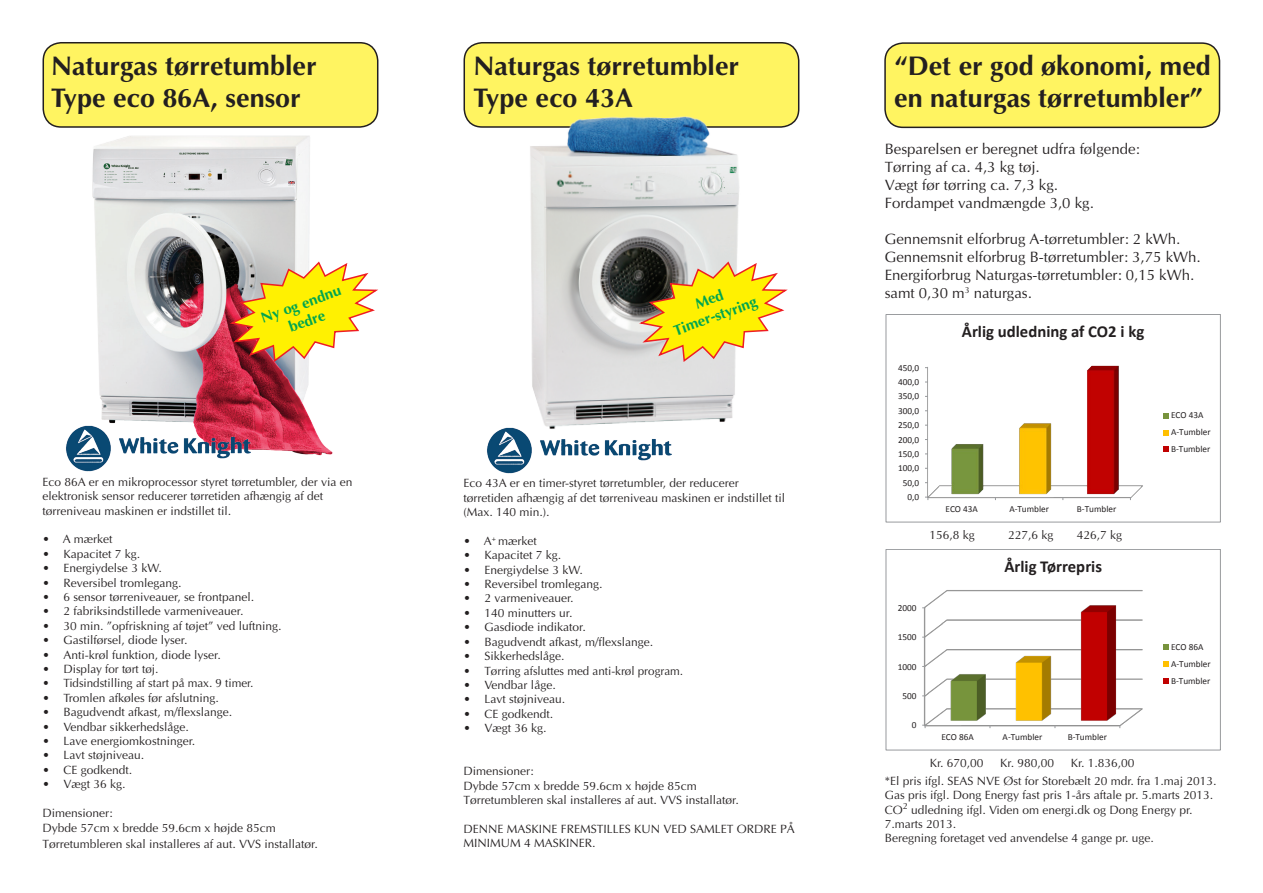
<style>
.page{position:relative;width:1263px;height:893px;background:#fff}
.page>*{position:absolute;margin:0;border:0;box-sizing:border-box;transform-origin:0 0}
.t1{font:700 27px "Optima";color:#231f20}
.t2{font:700 16.65px "Calibri";color:#231f20}
.t3{font:15px/18px "Optima";color:#231f20}
.t4{font:700 15px "Optima";color:#00a54f}
.t5{font:12px/14.4px "Optima";color:#231f20}
.t6{font:9.3px/16.8px "Calibri";color:#231f20}
</style>
<div class="page">
<div style="left:464px;top:43px;width:335px;height:84px;background:#fff461;border-radius:18px"></div>
<div style="left:463px;top:42px;width:336px;height:86px;border:2px solid #231f20;border-radius:18px"></div>
<img style="left:494px;top:116px;width:289px;height:306px">
<img style="left:92px;top:136px;width:241px;height:320px">
<img style="left:926px;top:365px;width:217px;height:134px">
<svg style="left:1164px;top:413px;width:5px;height:5px"></svg>
<svg style="left:1164px;top:430px;width:5px;height:5px"></svg>
<svg style="left:1164px;top:447px;width:5px;height:5px"></svg>
<div style="left:886px;top:314px;width:334px;height:208px;border:1px solid #989a9d"></div>
<img style="left:923px;top:590px;width:220px;height:137px">
<svg style="left:1164px;top:645px;width:5px;height:5px"></svg>
<svg style="left:1164px;top:662px;width:5px;height:5px"></svg>
<svg style="left:1164px;top:678px;width:5px;height:5px"></svg>
<div style="left:886px;top:549px;width:335px;height:201px;border:1px solid #989a9d"></div>
<div style="left:885px;top:43px;width:334px;height:84px;background:#fff461;border-radius:18px"></div>
<div style="left:884px;top:42px;width:336px;height:86px;border:2px solid #231f20;border-radius:18px"></div>
<div style="left:43px;top:43px;width:335px;height:84px;background:#fff461;border-radius:18px"></div>
<div style="left:43px;top:42px;width:335px;height:86px;border:2px solid #231f20;border-radius:18px"></div>
<svg style="left:227px;top:260px;width:151px;height:103px"></svg>
<img style="left:487px;top:417px;width:198px;height:57px">
<img style="left:66px;top:415px;width:198px;height:57px">
<svg style="left:637px;top:260px;width:151px;height:103px"></svg>
<p class="t1" style="left:51px;top:49px;width:267px">Naturgas tørretumbler</p>
<p class="t1" style="left:51px;top:81px;width:251px">Type eco 86A, sensor</p>
<p class="t4" style="left:258px;top:310px;width:86px;rotate:-20deg">Ny og endnu</p>
<p class="t4" style="left:286px;top:319px;width:39px;rotate:-20deg">bedre</p>
<p class="t5" style="left:43px;top:475px;width:312px">Eco 86A er en mikroprocessor styret tørretumbler, der via en elektronisk sensor reducerer tørretiden afhængig af det</p>
<p class="t5" style="left:43px;top:503px;width:190px">tørreniveau maskinen er indstillet til.</p>
<p class="t5" style="left:43px;top:532px;width:71px">• A mærket</p>
<p class="t5" style="left:43px;top:547px;width:99px">• Kapacitet 7 kg.</p>
<p class="t5" style="left:43px;top:561px;width:121px">• Energiydelse 3 kW.</p>
<p class="t5" style="left:43px;top:575px;width:141px">• Reversibel tromlegang.</p>
<p class="t5" style="left:43px;top:590px;width:213px">• 6 sensor tørreniveauer, se frontpanel.</p>
<p class="t5" style="left:43px;top:604px;width:202px">• 2 fabriksindstillede varmeniveauer.</p>
<p class="t5" style="left:43px;top:619px;width:241px">• 30 min. ”opfriskning af tøjet” ved luftning.</p>
<p class="t5" style="left:43px;top:633px;width:146px">• Gastilførsel, diode lyser.</p>
<p class="t5" style="left:43px;top:647px;width:180px">• Anti-krøl funktion, diode lyser.</p>
<p class="t5" style="left:43px;top:662px;width:117px">• Display for tørt tøj.</p>
<p class="t5" style="left:43px;top:676px;width:212px">• Tidsindstilling af start på max. 9 timer.</p>
<p class="t5" style="left:43px;top:691px;width:178px">• Tromlen afkøles før afslutning.</p>
<p class="t5" style="left:43px;top:705px;width:191px">• Bagudvendt afkast, m/flexslange.</p>
<p class="t5" style="left:43px;top:719px;width:148px">• Vendbar sikkerhedslåge.</p>
<p class="t5" style="left:43px;top:734px;width:154px">• Lave energiomkostninger.</p>
<p class="t5" style="left:43px;top:748px;width:103px">• Lavt støjniveau.</p>
<p class="t5" style="left:43px;top:763px;width:91px">• CE godkendt.</p>
<p class="t5" style="left:43px;top:777px;width:85px">• Vægt 36 kg.</p>
<p class="t5" style="left:43px;top:806px;width:72px">Dimensioner:</p>
<p class="t5" style="left:43px;top:820px;width:235px">Dybde 57cm x bredde 59.6cm x højde 85cm</p>
<p class="t5" style="left:43px;top:836px;width:277px">Tørretumbleren skal installeres af aut. VVS installatør.</p>
<p class="t1" style="left:473px;top:49px;width:267px">Naturgas tørretumbler</p>
<p class="t1" style="left:473px;top:81px;width:161px">Type eco 43A</p>
<p class="t4" style="left:671px;top:322px;width:89px;rotate:-20deg">Timer-styring</p>
<p class="t5" style="left:463px;top:476px;width:277px">Eco 43A er en timer-styret tørretumbler, der reducerer</p>
<p class="t5" style="left:463px;top:490px;width:323px">tørretiden afhængig af det tørreniveau maskinen er indstillet til</p>
<p class="t5" style="left:463px;top:505px;width:88px">(Max. 140 min.).</p>
<p class="t5" style="left:463px;top:534px;width:75px">• A<sup>+</sup> mærket</p>
<p class="t5" style="left:463px;top:548px;width:99px">• Kapacitet 7 kg.</p>
<p class="t5" style="left:463px;top:562px;width:121px">• Energiydelse 3 kW.</p>
<p class="t5" style="left:463px;top:577px;width:141px">• Reversibel tromlegang.</p>
<p class="t5" style="left:463px;top:591px;width:112px">• 2 varmeniveauer.</p>
<p class="t5" style="left:463px;top:606px;width:110px">• 140 minutters ur.</p>
<p class="t5" style="left:463px;top:620px;width:124px">• Gasdiode indikator.</p>
<p class="t5" style="left:463px;top:634px;width:191px">• Bagudvendt afkast, m/flexslange.</p>
<p class="t5" style="left:463px;top:649px;width:102px">• Sikkerhedslåge.</p>
<p class="t5" style="left:463px;top:663px;width:221px">• Tørring afsluttes med anti-krøl program.</p>
<p class="t5" style="left:463px;top:678px;width:94px">• Vendbar låge.</p>
<p class="t5" style="left:463px;top:692px;width:103px">• Lavt støjniveau.</p>
<p class="t5" style="left:463px;top:706px;width:91px">• CE godkendt.</p>
<p class="t5" style="left:463px;top:721px;width:85px">• Vægt 36 kg.</p>
<p class="t5" style="left:463px;top:764px;width:72px">Dimensioner:</p>
<p class="t5" style="left:463px;top:778px;width:277px">Dybde 57cm x bredde 59.6cm x højde 85cm<br>Tørretumbleren skal installeres af aut. VVS installatør.</p>
<p class="t5" style="left:463px;top:822px;width:333px">DENNE MASKINE FREMSTILLES KUN VED SAMLET ORDRE PÅ<br>MINIMUM 4 MASKINER.</p>
<p class="t1" style="left:894px;top:49px;width:318px">“Det er god økonomi, med</p>
<p class="t1" style="left:894px;top:81px;width:311px">en naturgas tørretumbler”</p>
<p class="t3" style="left:885px;top:140px;width:257px">Besparelsen er beregnet udfra følgende:</p>
<p class="t3" style="left:885px;top:158px;width:157px">Tørring af ca. 4,3 kg tøj.</p>
<p class="t3" style="left:885px;top:176px;width:175px">Vægt før tørring ca. 7,3 kg.</p>
<p class="t3" style="left:885px;top:194px;width:211px">Fordampet vandmængde 3,0 kg.</p>
<p class="t3" style="left:885px;top:230px;width:297px">Gennemsnit elforbrug A-tørretumbler: 2 kWh.</p>
<p class="t3" style="left:885px;top:248px;width:317px">Gennemsnit elforbrug B-tørretumbler: 3,75 kWh.</p>
<p class="t3" style="left:885px;top:266px;width:311px">Energiforbrug Naturgas-tørretumbler: 0,15 kWh. samt 0,30 m<sup>3</sup> naturgas.</p>
<p class="t6" style="left:898px;top:359px;width:23px">450,0</p>
<p class="t6" style="left:898px;top:373px;width:23px">400,0</p>
<p class="t6" style="left:898px;top:388px;width:23px">350,0</p>
<p class="t6" style="left:898px;top:402px;width:23px">300,0</p>
<p class="t6" style="left:898px;top:416px;width:23px">250,0</p>
<p class="t6" style="left:898px;top:431px;width:23px">200,0</p>
<p class="t6" style="left:898px;top:445px;width:23px">150,0</p>
<p class="t6" style="left:898px;top:459px;width:23px">100,0</p>
<p class="t6" style="left:903px;top:474px;width:18px">50,0</p>
<p class="t6" style="left:907px;top:488px;width:13px">0,0</p>
<p class="t2" style="left:962px;top:321px;width:184px">Årlig udledning af CO2 i kg</p>
<p class="t6" style="left:945px;top:500px;width:34px">ECO 43A</p>
<p class="t6" style="left:1009px;top:500px;width:41px">A-Tumbler</p>
<p class="t6" style="left:1077px;top:500px;width:41px">B-Tumbler</p>
<p class="t5" style="left:929px;top:528px;width:47px">156,8 kg</p>
<p class="t5" style="left:1008px;top:528px;width:47px">227,6 kg</p>
<p class="t5" style="left:1077px;top:528px;width:47px">426,7 kg</p>
<p class="t2" style="left:1004px;top:556px;width:99px">Årlig Tørrepris</p>
<p class="t6" style="left:898px;top:599px;width:20px">2000</p>
<p class="t6" style="left:898px;top:628px;width:20px">1500</p>
<p class="t6" style="left:898px;top:658px;width:20px">1000</p>
<p class="t6" style="left:902px;top:687px;width:16px">500</p>
<p class="t6" style="left:912px;top:716px;width:6px">0</p>
<p class="t6" style="left:941px;top:728px;width:34px">ECO 86A</p>
<p class="t6" style="left:1003px;top:728px;width:41px">A-Tumbler</p>
<p class="t6" style="left:1068px;top:728px;width:41px">B-Tumbler</p>
<p class="t6" style="left:1171px;top:407px;width:41px">ECO 43A<br>A-Tumbler<br>B-Tumbler</p>
<p class="t6" style="left:1171px;top:638px;width:41px">ECO 86A<br>A-Tumbler<br>B-Tumbler</p>
<p class="t5" style="left:930px;top:755px;width:55px">Kr. 670,00</p>
<p class="t5" style="left:1000px;top:755px;width:55px">Kr. 980,00</p>
<p class="t5" style="left:1071px;top:755px;width:65px">Kr. 1.836,00</p>
<p class="t5" style="left:885px;top:773px;width:333px">*El pris ifgl. SEAS NVE Øst for Storebælt 20 mdr. fra 1.maj 2013.<br>Gas pris ifgl. Dong Energy fast pris 1-års aftale pr. 5.marts 2013.<br>CO<sup>2</sup> udledning ifgl. Viden om energi.dk og Dong Energy pr.<br>7.marts 2013.</p>
<p class="t5" style="left:885px;top:831px;width:271px">Beregning foretaget ved anvendelse 4 gange pr. uge.</p>
</div>
